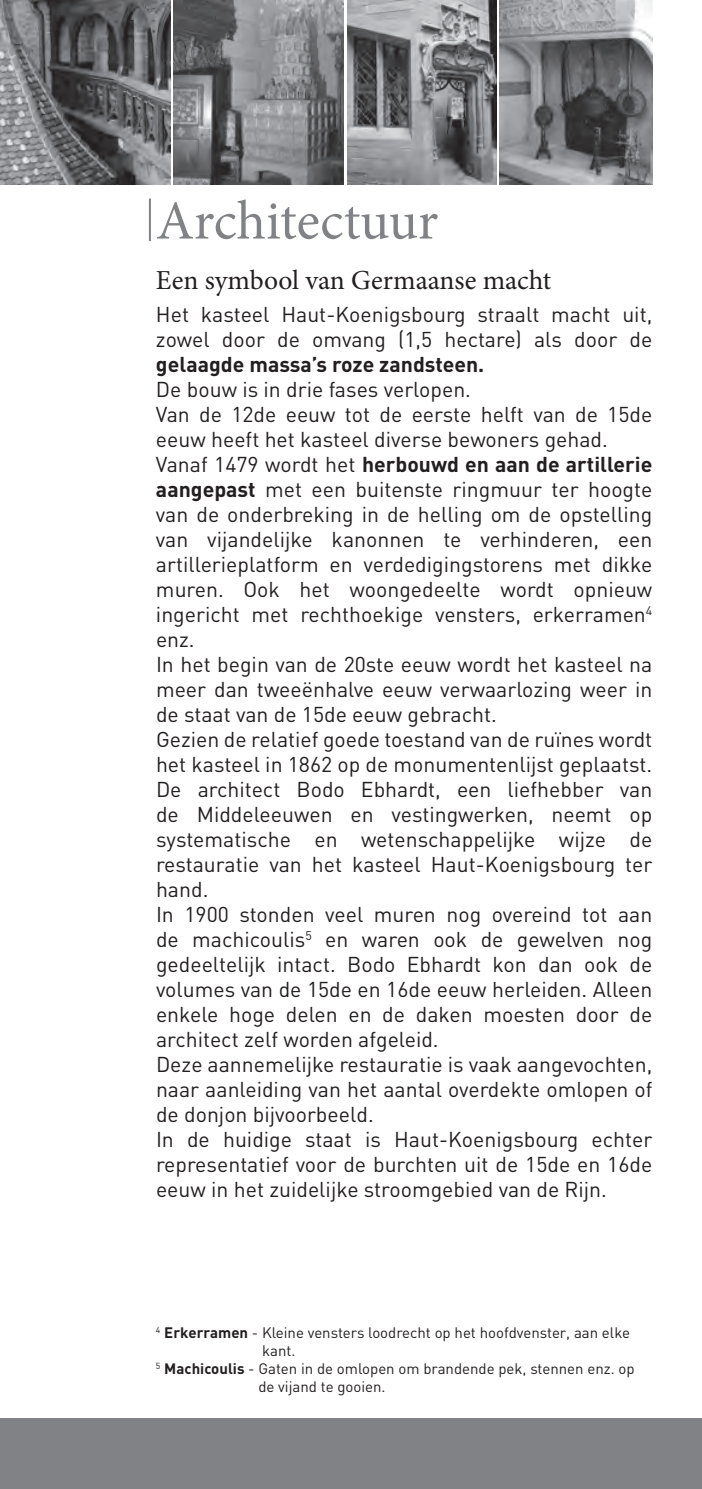
<style>
.page{position:relative;width:702px;height:1489px;background:#fff}
.page>*{position:absolute;margin:0;border:0;box-sizing:border-box;transform-origin:0 0}
.t1{font:55px "Minion Pro";letter-spacing:-.005em;color:#808285}
.t2{font:27.5px "Minion Pro";color:#231f20}
.t3{font:21.25px/25px "DIN";color:#231f20}
.t4{font:700 21.25px "DIN";color:#231f20}
.t5{font:15px "DIN";color:#231f20}
.s1{font-weight:700}
</style>
<div class="page">
<img style="left:0;top:0;width:170px;height:184px">
<img style="left:500px;top:0;width:152px;height:184px">
<img style="left:347px;top:0;width:149px;height:184px">
<img style="left:174px;top:0;width:170px;height:184px">
<div style="left:0;top:1417px;width:702px;height:71px;background:#808285"></div>
<hr style="left:149px;top:198px;width:2px;height:43px;background:#808285">
<h1 class="t1" style="left:156px;top:184px;width:284px">Architectuur</h1>
<p class="t2" style="left:156px;top:262px;width:397px">Een symbool van Germaanse macht</p>
<p class="t3" style="left:156px;top:301px;width:498px">Het kasteel Haut-Koenigsbourg straalt macht uit, zowel door de omvang (1,5 hectare) als door de</p>
<p class="t4" style="left:156px;top:350px;width:330px">gelaagde massa’s roze zandsteen.</p>
<p class="t3" style="left:156px;top:376px;width:498px">De bouw is in drie fases verlopen.<br>Van de 12de eeuw tot de eerste helft van de 15de eeuw heeft het kasteel diverse bewoners gehad.<br>Vanaf 1479 wordt het <span class="s1">herbouwd en aan de artillerie aangepast</span> met een buitenste ringmuur ter hoogte van de onderbreking in de helling om de opstelling van vijandelijke kanonnen te verhinderen, een artillerieplatform en verdedigingstorens met dikke muren. Ook het woongedeelte wordt opnieuw ingericht met rechthoekige vensters, erkerramen<sup>4 </sup>enz.<br>In het begin van de 20ste eeuw wordt het kasteel na meer dan tweeënhalve eeuw verwaarlozing weer in de staat van de 15de eeuw gebracht.<br>Gezien de relatief goede toestand van de ruïnes wordt het kasteel in 1862 op de monumentenlijst geplaatst.<br>De architect Bodo Ebhardt, een liefhebber van de Middeleeuwen en vestingwerken, neemt op systematische en wetenschappelijke wijze de restauratie van het kasteel Haut-Koenigsbourg ter hand.<br>In 1900 stonden veel muren nog overeind tot aan de machicoulis<sup>5</sup> en waren ook de gewelven nog gedeeltelijk intact. Bodo Ebhardt kon dan ook de volumes van de 15de en 16de eeuw herleiden. Alleen enkele hoge delen en de daken moesten door de architect zelf worden afgeleid.<br>Deze aannemelijke restauratie is vaak aangevochten, naar aanleiding van het aantal overdekte omlopen of de donjon bijvoorbeeld.<br>In de huidige staat is Haut-Koenigsbourg echter representatief voor de burchten uit de 15de en 16de eeuw in het zuidelijke stroomgebied van de Rijn.</p>
<p class="t5" style="left:156px;top:1323px;width:475px"><sup>4</sup> <span class="s1">Erkerramen</span> - Kleine vensters loodrecht op het hoofdvenster, aan elke</p>
<p class="t5" style="left:262px;top:1341px;width:35px">kant.</p>
<p class="t5" style="left:156px;top:1359px;width:480px"><sup>5</sup> <span class="s1">Machicoulis</span> - Gaten in de omlopen om brandende pek, stennen enz. op</p>
<p class="t5" style="left:258px;top:1377px;width:129px">de vijand te gooien.</p>
</div>
